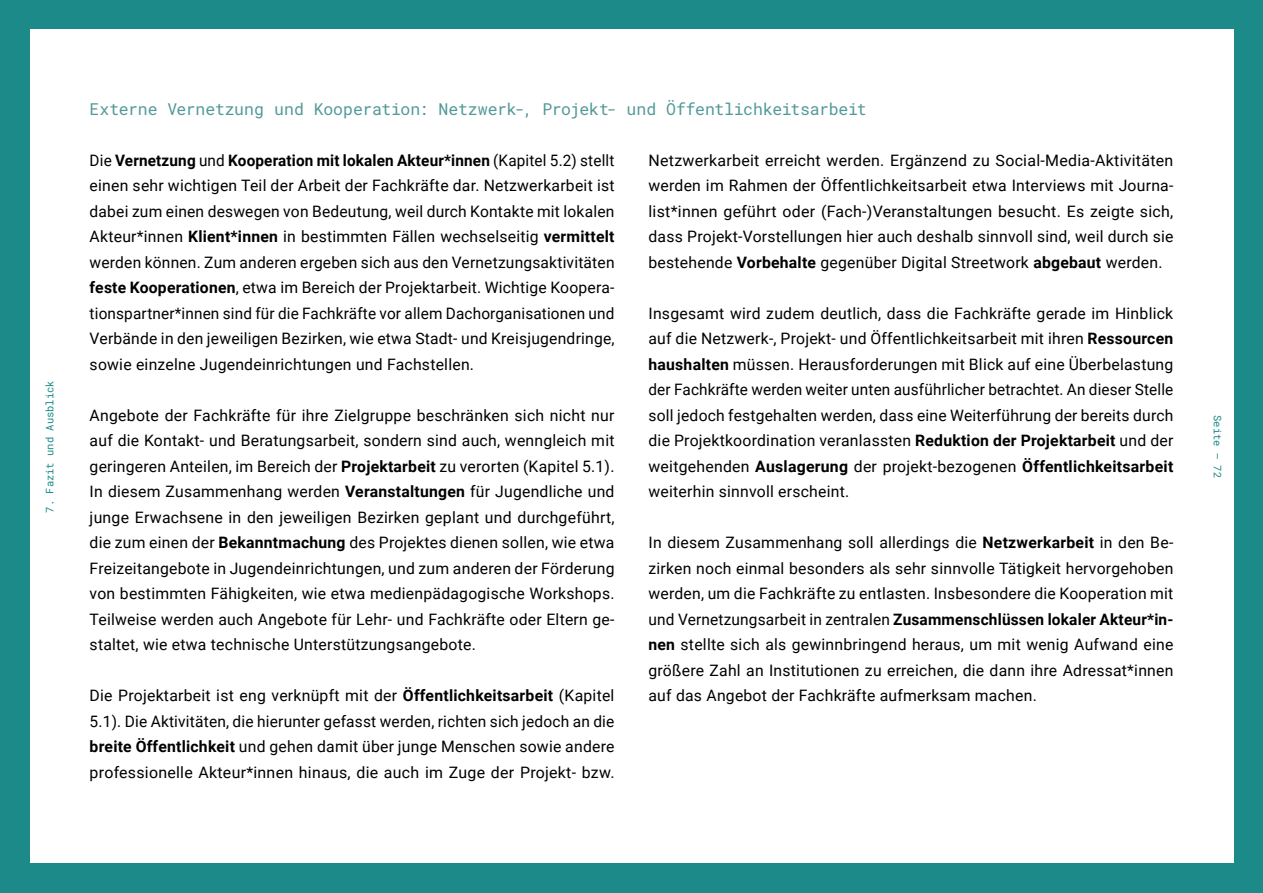
<style>
.page{position:relative;width:1263px;height:893px;background:#1b8a89}
.page>*{position:absolute;margin:0;border:0;box-sizing:border-box;transform-origin:0 0}
.t1{font:16.5px "Roboto Mono";letter-spacing:-.015em;color:#529999}
.t2{font:15.75px/25.5px "Roboto";letter-spacing:.015em;color:#000;text-align:justify}
.t3{font:10.5px "Roboto Mono";color:#1b8a89}
.s1{font-weight:700}
</style>
<div class="page">
<div style="left:30px;top:30px;width:1203px;height:833px;background:#fff"></div>
<p class="t3" style="left:43px;top:513px;width:134px;rotate:-90deg">7. Fazit und Ausblick</p>
<p class="t1" style="left:90px;top:97px;width:779px">Externe Vernetzung und Kooperation: Netzwerk-, Projekt- und Öffentlichkeitsarbeit</p>
<p class="t2" style="left:90px;top:147px;width:526px">Die <span class="s1">Vernetzung</span> und <span class="s1">Kooperation mit lokalen Akteur*innen</span> (Kapitel 5.2) stellt einen sehr wichtigen Teil der Arbeit der Fachkräfte dar. Netzwerkarbeit ist dabei zum einen deswegen von Bedeutung, weil durch Kontakte mit lokalen Akteur*innen <span class="s1">Klient*innen</span> in bestimmten Fällen wechselseitig <span class="s1">vermittelt </span>werden können. Zum anderen ergeben sich aus den Vernetzungsaktivitäten <span class="s1">feste Kooperationen</span>, etwa im Bereich der Projektarbeit. Wichtige Koopera&shy;tionspartner*innen sind für die Fachkräfte vor allem Dachorganisationen und Verbände in den jeweiligen Bezirken, wie etwa Stadt- und Kreisjugendringe, sowie einzelne Jugendeinrichtungen und Fachstellen.</p>
<p class="t2" style="left:90px;top:402px;width:526px">Angebote der Fachkräfte für ihre Zielgruppe beschränken sich nicht nur auf die Kontakt- und Beratungsarbeit, sondern sind auch, wenngleich mit geringeren Anteilen, im Bereich der <span class="s1">Projektarbeit</span> zu verorten (Kapitel 5.1).<br>In diesem Zusammenhang werden <span class="s1">Veranstaltungen</span> für Jugendliche und junge Erwachsene in den jeweiligen Bezirken geplant und durchgeführt, die zum einen der <span class="s1">Bekanntmachung</span> des Projektes dienen sollen, wie etwa Freizeitangebote in Jugendeinrichtungen, und zum anderen der Förderung von bestimmten Fähigkeiten, wie etwa medienpädagogische Workshops.<br>Teilweise werden auch Angebote für Lehr- und Fachkräfte oder Eltern ge&shy;staltet, wie etwa technische Unterstützungsangebote.</p>
<p class="t2" style="left:90px;top:682px;width:526px">Die Projektarbeit ist eng verknüpft mit der <span class="s1">Öffentlichkeitsarbeit</span> (Kapitel 5.1). Die Aktivitäten, die hierunter gefasst werden, richten sich jedoch an die <span class="s1">breite Öffentlichkeit</span> und gehen damit über junge Menschen sowie andere professionelle Akteur*innen hinaus, die auch im Zuge der Projekt- bzw.</p>
<p class="t2" style="left:648px;top:147px;width:526px">Netzwerkarbeit erreicht werden. Ergänzend zu Social-Media-Aktivitäten werden im Rahmen der Öffentlichkeitsarbeit etwa Interviews mit Journa&shy;list*innen geführt oder (Fach-)Veranstaltungen besucht. Es zeigte sich, dass Projekt-Vorstellungen hier auch deshalb sinnvoll sind, weil durch sie bestehende <span class="s1">Vorbehalte</span> gegenüber Digital Streetwork <span class="s1">abgebaut</span> werden.</p>
<p class="t2" style="left:648px;top:300px;width:526px">Insgesamt wird zudem deutlich, dass die Fachkräfte gerade im Hinblick auf die Netzwerk-, Projekt- und Öffentlichkeitsarbeit mit ihren <span class="s1">Ressourcen haushalten</span> müssen. Herausforderungen mit Blick auf eine Überbelastung der Fachkräfte werden weiter unten ausführlicher betrachtet. An dieser Stelle soll jedoch festgehalten werden, dass eine Weiterführung der bereits durch die Projektkoordination veranlassten <span class="s1">Reduktion der Projektarbeit</span> und der weitgehenden <span class="s1">Auslagerung</span> der projekt-bezogenen <span class="s1">Öffentlichkeitsarbeit </span>weiterhin sinnvoll erscheint.</p>
<p class="t2" style="left:648px;top:529px;width:526px">In diesem Zusammenhang soll allerdings die <span class="s1">Netzwerkarbeit</span> in den Be&shy;zirken noch einmal besonders als sehr sinnvolle Tätigkeit hervorgehoben werden, um die Fachkräfte zu entlasten. Insbesondere die Kooperation mit und Vernetzungsarbeit in zentralen <span class="s1">Zusammenschlüssen lokaler Akteur*in&shy;nen</span> stellte sich als gewinnbringend heraus, um mit wenig Aufwand eine größere Zahl an Institutionen zu erreichen, die dann ihre Adressat*innen auf das Angebot der Fachkräfte aufmerksam machen.</p>
<p class="t3" style="left:1225px;top:415px;width:64px;rotate:90deg">Seite – 72</p>
</div>
